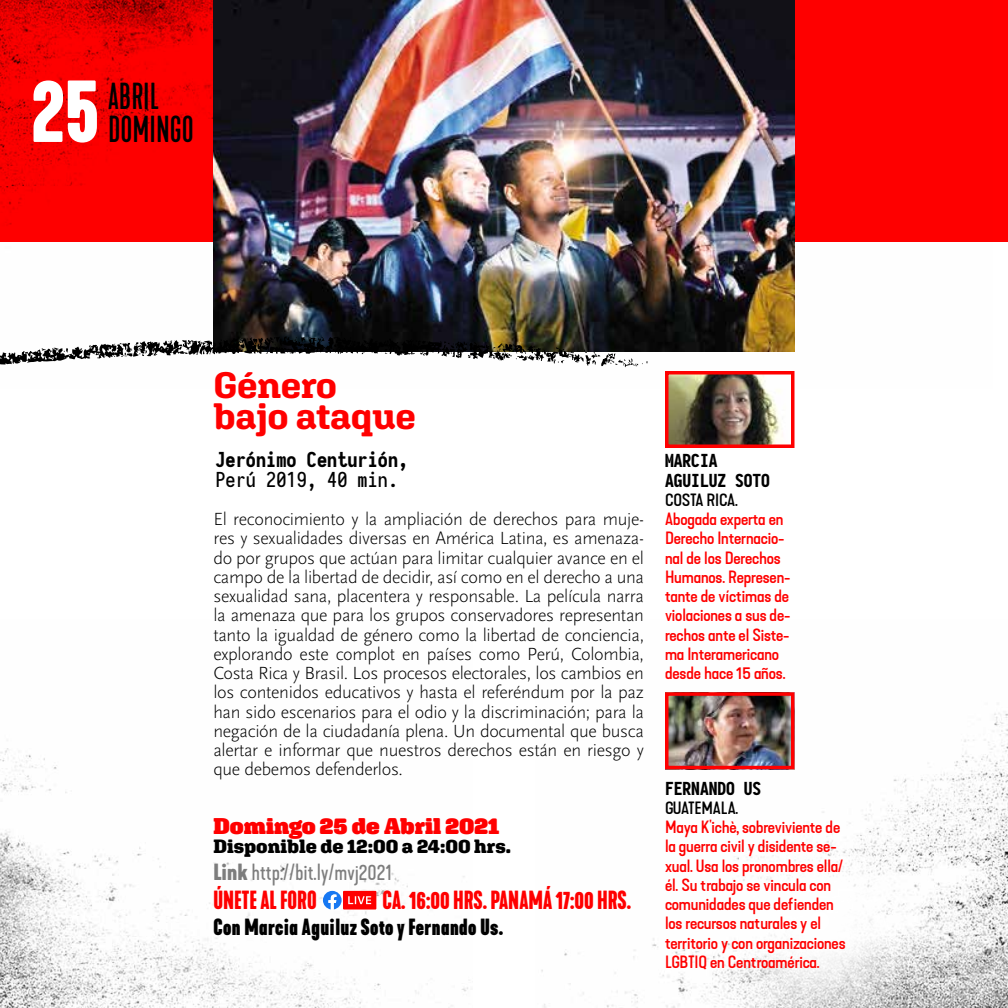
<style>
.page{position:relative;width:1008px;height:1008px;background:#fff}
.page>*{position:absolute;margin:0;border:0;box-sizing:border-box;transform-origin:0 0}
.t1{font:600 condensed 87.85px "Kapra Neue";color:#fff}
.t2{font:700 36.75px/31.5px "Aglet Slab";letter-spacing:-.01em;color:#f00}
.t3{font:condensed 35.18px/33.1px "Kapra Neue";color:#000}
.t4{font:600 condensed 24.5px "Kapra Neue";color:#f00}
.t5{font:900 22.75px "Aglet Slab";color:#f00}
.t6{font:700 condensed 21.88px "Kapra Neue";letter-spacing:.02em;color:#000}
.t7{font:21.88px "Kapra Neue";color:#7d7d7d}
.t8{font:800 20.12px "Iosevka";letter-spacing:.005em;color:#000}
.t9{font:500 20.12px "Iosevka";letter-spacing:.005em;color:#000}
.t10{font:900 19.25px "Aglet Slab";color:#000}
.t11{font:300 18.38px/19.2px "Scala Sans Pro";letter-spacing:-.015em;color:#000;text-align:justify}
.t12{font:800 17.5px/19.2px "Iosevka";color:#000}
.t13{font:500 expanded 16.62px/19.2px "Kapra Neue";letter-spacing:-.01em;color:#f00}
.t14{font:500 expanded 16.62px "Kapra Neue";letter-spacing:-.01em;color:#000}
.s1{font-weight:700}
</style>
<div class="page">
<img style="left:0;top:0;width:992px;height:388px">
<img style="left:541px;top:692px;width:467px;height:316px">
<img style="left:0;top:748px;width:468px;height:260px">
<img style="left:670px;top:376px;width:119px;height:67px">
<div style="left:665px;top:371px;width:129px;height:77px;border:4px solid #f00"></div>
<img style="left:670px;top:697px;width:119px;height:67px">
<div style="left:665px;top:692px;width:129px;height:77px;border:4px solid #f00"></div>
<img style="left:214px;top:0;width:580px;height:352px">
<svg style="left:0;top:336px;width:649px;height:34px"></svg>
<div style="left:343px;top:891px;width:33px;height:19px;background:#f00"></div>
<svg style="left:348px;top:896px;width:23px;height:8px"></svg>
<svg style="left:323px;top:891px;width:19px;height:19px"></svg>
<svg style="left:714px;top:816px;width:210px;height:192px"></svg>
<h1 class="t1" style="left:32px;top:54px;width:69px">25</h1>
<h3 class="t3" style="left:108px;top:80px;width:87px">ABRIL<br>DOMINGO</h3>
<h2 class="t2" style="left:214px;top:369px;width:204px">Género bajo ataque</h2>
<p class="t8" style="left:215px;top:449px;width:194px">Jerónimo Centurión,</p>
<p class="t9" style="left:215px;top:468px;width:184px">Perú 2019, 40 min.</p>
<p class="t11" style="left:213px;top:509px;width:432px">El reconocimiento y la ampliación de derechos para muje&shy;res y sexualidades diversas en América Latina, es amenaza&shy;do por grupos que actúan para limitar cualquier avance en el campo de la libertad de decidir, así como en el derecho a una sexualidad sana, placentera y responsable. La película narra la amenaza que para los grupos conservadores representan tanto la igualdad de género como la libertad de conciencia, explorando este complot en países como Perú, Colombia, Costa Rica y Brasil. Los procesos electorales, los cambios en los contenidos educativos y hasta el referéndum por la paz han sido escenarios para el odio y la discriminación; para la negación de la ciudadanía plena. Un documental que busca alertar e informar que nuestros derechos están en riesgo y que debemos defenderlos.</p>
<p class="t5" style="left:213px;top:813px;width:287px">Domingo 25 de Abril 2021</p>
<p class="t10" style="left:213px;top:835px;width:299px">Disponible de 12:00 a 24:00 hrs.</p>
<p class="t7" style="left:213px;top:859px;width:180px"><span class="s1">Link</span> http://bit.ly/mvj2021</p>
<h3 class="t4" style="left:213px;top:885px;width:105px">ÚNETE AL FORO</h3>
<h3 class="t4" style="left:383px;top:885px;width:250px">CA. 16:00 HRS. PANAMÁ 17:00 HRS.</h3>
<p class="t6" style="left:213px;top:913px;width:291px">Con Marcia Aguiluz Soto y Fernando Us.</p>
<p class="t12" style="left:665px;top:452px;width:106px">MARCIA<br>AGUILUZ SOTO</p>
<p class="t14" style="left:665px;top:490px;width:74px">COSTA RICA.</p>
<p class="t13" style="left:665px;top:510px;width:127px">Abogada experta en<br>Derecho Internacio&shy;nal de los Derechos<br>Humanos. Represen&shy;tante de víctimas de violaciones a sus de&shy;rechos ante el Siste&shy;ma Interamericano desde hace 15 años.</p>
<p class="t12" style="left:665px;top:779px;width:98px">FERNANDO US</p>
<p class="t14" style="left:665px;top:798px;width:75px">GUATEMALA.</p>
<p class="t13" style="left:665px;top:818px;width:182px">Maya K'ichè, sobreviviente de la guerra civil y disidente se&shy;xual. Usa los pronombres ella/ él. Su trabajo se vincula con comunidades que defienden los recursos naturales y el territorio y con organizaciones<br>LGBTIQ en Centroamérica.</p>
</div>
